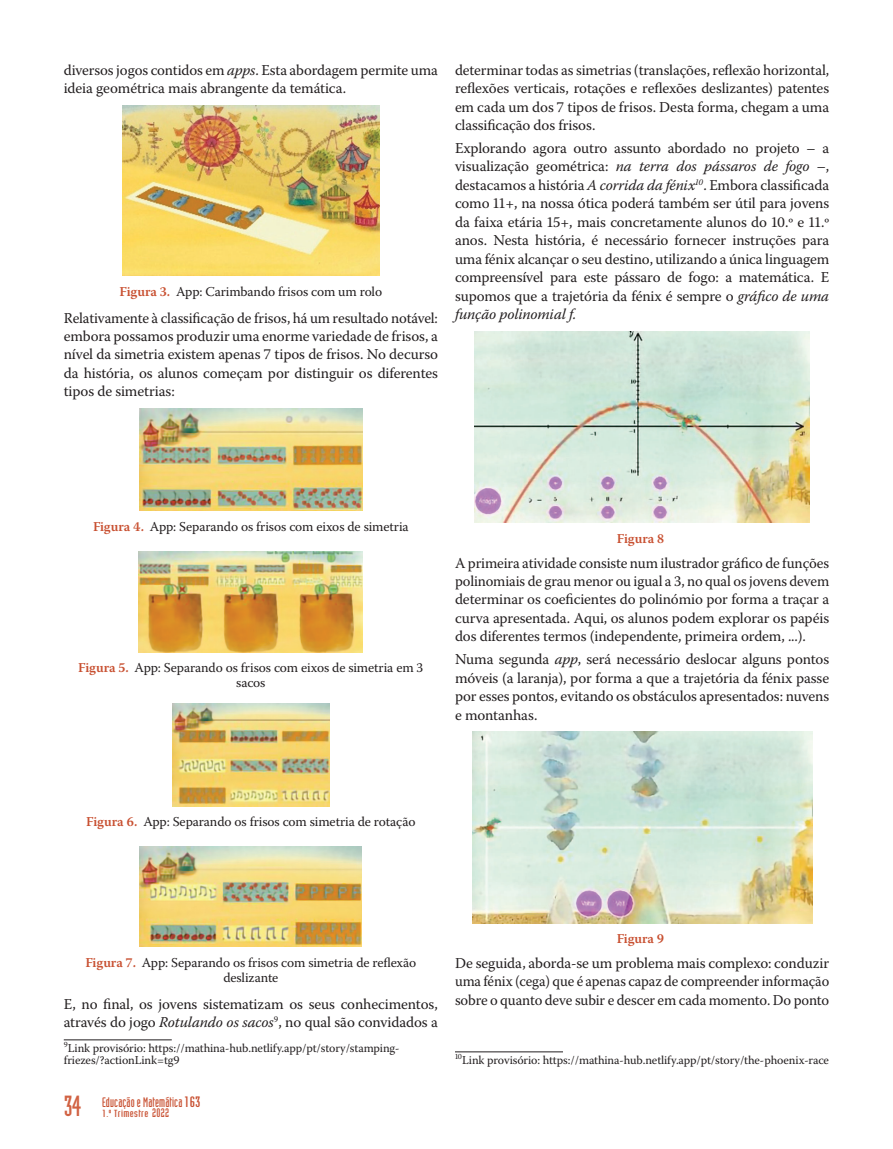
<style>
.page{position:relative;width:893px;height:1149px;background:#fff}
.page>*{position:absolute;margin:0;border:0;box-sizing:border-box;transform-origin:0 0}
.TEXTO_PRINCIPAL{font:15px/18.5px "Warnock Pro";letter-spacing:-.01em;color:#231f20;text-align:justify}
.t1{font:13.5px/15px "Warnock Pro";letter-spacing:-.01em;color:#231f20;text-align:center}
.t2{font:13.5px "Industria LT Std Solid";letter-spacing:.01em;color:#c85031}
.t3{font:600 13.5px "Warnock Pro";letter-spacing:-.005em;color:#c85031}
.NOTA_de_RODAPE{font:12px/12px "Warnock Pro";letter-spacing:-.01em;color:#231f20}
.t4{font:10.2px "Industria LT Std Solid";letter-spacing:.03em;color:#c85031;scale:1.33 1}
.s1{font-style:italic}
.s2{font-weight:600;color:#c85031}
.s3{font-size:28.5px;color:#d16243}
.s4{font-size:14.7px}
.s5{font-size:12.15px}
</style>
<div class="page">
<img style="left:123px;top:106px;width:256px;height:169px">
<img style="left:139px;top:408px;width:224px;height:102px">
<img style="left:139px;top:551px;width:224px;height:101px">
<img style="left:172px;top:703px;width:157px;height:102px">
<img style="left:140px;top:846px;width:222px;height:100px">
<hr style="left:64px;top:1039px;width:108px;height:1px;background:#231f20">
<img style="left:474px;top:331px;width:336px;height:191px">
<img style="left:472px;top:731px;width:340px;height:192px">
<hr style="left:455px;top:1051px;width:108px;height:1px;background:#231f20">
<p class="TEXTO_PRINCIPAL" style="left:64px;top:60px;width:376px">diversos jogos contidos em <span class="s1">apps</span>. Esta abordagem permite uma ideia geométrica mais abrangente da temática.</p>
<p class="t1" style="left:120px;top:283px;width:264px"><span class="s2">Figura 3.</span> App: Carimbando frisos com um rolo</p>
<p class="TEXTO_PRINCIPAL" style="left:64px;top:308px;width:376px">Relativamente à classificação de frisos, há um resultado notável: embora possamos produzir uma enorme variedade de frisos, a nível da simetria existem apenas 7 tipos de frisos. No decurso da história, os alunos começam por distinguir os diferentes tipos de simetrias:</p>
<p class="TEXTO_PRINCIPAL" style="left:455px;top:60px;width:376px">determinar todas as simetrias (translações, reflexão horizontal, reflexões verticais, rotações e reflexões deslizantes) patentes em cada um dos 7 tipos de frisos. Desta forma, chegam a uma classificação dos frisos.</p>
<p class="TEXTO_PRINCIPAL" style="left:455px;top:138px;width:376px">Explorando agora outro assunto abordado no projeto – a visualização geométrica: <span class="s1">na terra dos pássaros de fogo</span> –, destacamos a história <span class="s1">A corrida da fénix</span><sup>10</sup>. Embora classificada como 11+, na nossa ótica poderá também ser útil para jovens da faixa etária 15+, mais concretamente alunos do 10.º e 11.º anos. Nesta história, é necessário fornecer instruções para uma fénix alcançar o seu destino, utilizando a única linguagem compreensível para este pássaro de fogo: a matemática. E supomos que a trajetória da fénix é sempre o <span class="s1">gráfico de uma função polinomial f.</span></p>
<p class="t1" style="left:93px;top:518px;width:317px"><span class="s2">Figura 4.</span> App: Separando os frisos com eixos de simetria</p>
<p class="t1" style="left:78px;top:660px;width:347px"><span class="s2">Figura 5.</span> App: Separando os frisos com eixos de simetria em 3 sacos</p>
<p class="t3" style="left:617px;top:530px;width:49px">Figura 8</p>
<p class="TEXTO_PRINCIPAL" style="left:455px;top:553px;width:376px">A primeira atividade consiste num ilustrador gráfico de funções polinomiais de grau menor ou igual a 3, no qual os jovens devem determinar os coeficientes do polinómio por forma a traçar a curva apresentada. Aqui, os alunos podem explorar os papéis dos diferentes termos (independente, primeira ordem, ...).</p>
<p class="TEXTO_PRINCIPAL" style="left:455px;top:649px;width:376px">Numa segunda <span class="s1">app</span>, será necessário deslocar alguns pontos móveis (a laranja), por forma a que a trajetória da fénix passe por esses pontos, evitando os obstáculos apresentados: nuvens e montanhas.</p>
<p class="t1" style="left:86px;top:813px;width:331px"><span class="s2">Figura 6.</span> App: Separando os frisos com simetria de rotação</p>
<p class="t1" style="left:86px;top:954px;width:332px"><span class="s2">Figura 7.</span> App: Separando os frisos com simetria de reflexão deslizante</p>
<p class="TEXTO_PRINCIPAL" style="left:64px;top:993px;width:376px">E, no final, os jovens sistematizam os seus conhecimentos, através do jogo <span class="s1">Rotulando os sacos</span><sup>9</sup>, no qual são convidados a</p>
<p class="NOTA_de_RODAPE" style="left:64px;top:1041px;width:337px"><sup>9</sup>Link provisório: https://mathina-hub.netlify.app/pt/story/stamping&shy;friezes/?actionLink=tg9</p>
<p class="t2" style="left:64px;top:1093px;width:138px"><span class="s3">34</span> Educação e Matemática<span class="s4">163</span></p>
<p class="t4" style="left:102px;top:1107px;width:52px">1.º Trimestre <span class="s5">2022</span></p>
<p class="t3" style="left:617px;top:930px;width:49px">Figura 9</p>
<p class="TEXTO_PRINCIPAL" style="left:455px;top:953px;width:376px">De seguida, aborda-se um problema mais complexo: conduzir uma fénix (cega) que é apenas capaz de compreender informação sobre o quanto deve subir e descer em cada momento. Do ponto</p>
<p class="NOTA_de_RODAPE" style="left:455px;top:1053px;width:376px"><sup>10</sup>Link provisório: https://mathina-hub.netlify.app/pt/story/the-phoenix-race</p>
</div>
